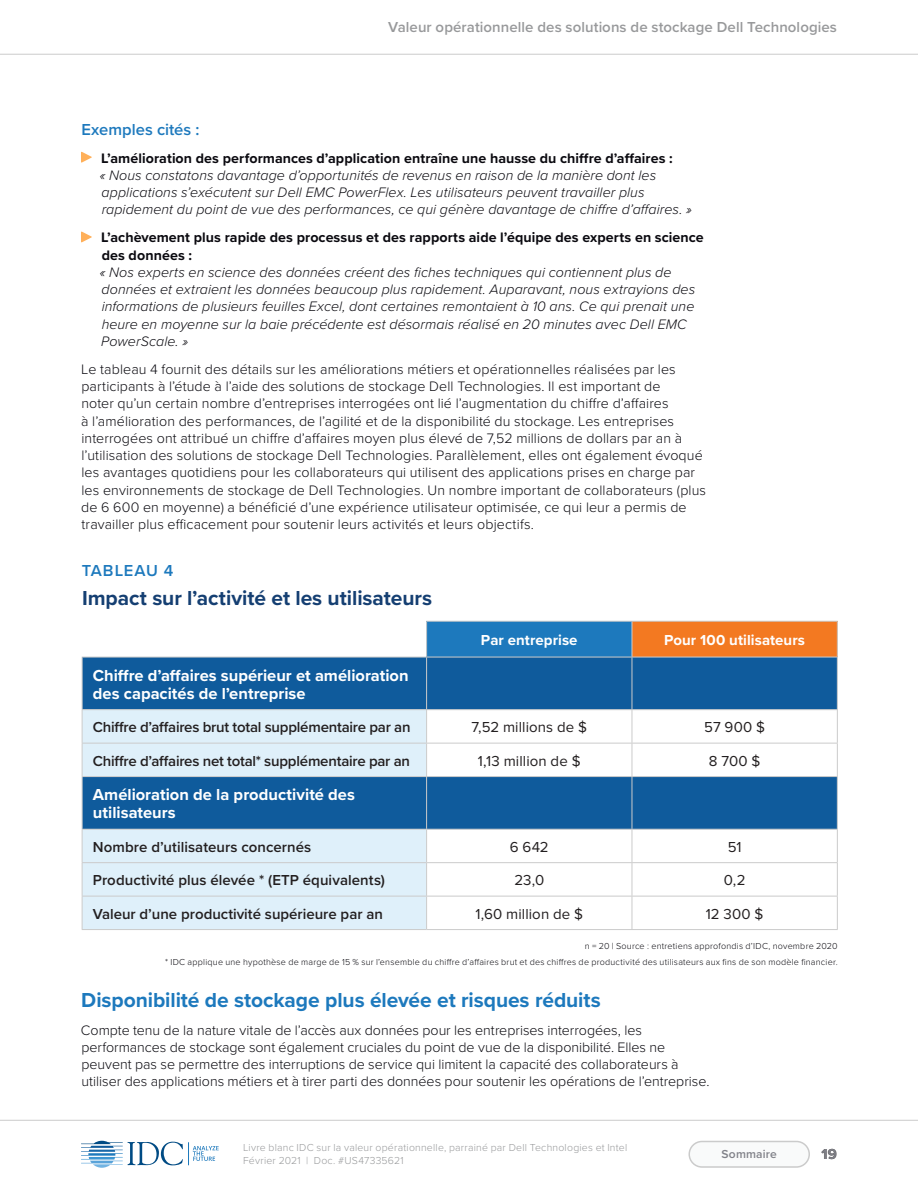
<style>
.page{position:relative;width:918px;height:1188px;background:#fff}
.page>*{position:absolute;margin:0;border:0;box-sizing:border-box;transform-origin:0 0}
.t1{font:700 21px "Proxima Nova";letter-spacing:-.005em;color:#1d79bd}
.t2{font:700 21px "Proxima Nova";letter-spacing:-.005em;color:#153f72}
.t3{font:700 16.5px/18px "Proxima Nova";color:#fff}
.t4{font:600 16.5px "Proxima Nova";color:#1d79bd}
.t5{font:600 16.5px "Proxima Nova";letter-spacing:.05em;color:#1d79bd}
.t6{font:600 15px "Proxima Nova";color:#231f20}
.t7{font:15px "Proxima Nova";letter-spacing:.005em;color:#231f20}
.t8{font:600 15px "Proxima Nova";letter-spacing:.005em;color:#98999b}
.t9{font:700 15px "Proxima Nova";letter-spacing:.005em;color:#fff}
.t10{font:700 15px "Proxima Nova";color:#231f20}
.t11{font:300 14.25px/17.2px "Proxima Nova";letter-spacing:.005em;color:#0b0a10}
.t12{font:italic 300 14.25px/17.2px "Proxima Nova";letter-spacing:.005em;color:#0b0a10}
.t13{font:600 12px "Proxima Nova";letter-spacing:.015em;color:#808188}
.t14{font:300 10.5px/13.5px "Proxima Nova";letter-spacing:.02em;color:#98999b}
.t15{font:300 9px "Proxima Nova";letter-spacing:.025em;color:#0b0a10}
.s1{font-weight:700;font-style:normal}
</style>
<div class="page">
<svg style="left:81px;top:1141px;width:138px;height:27px"></svg>
<div style="left:689px;top:1142px;width:120px;height:25px;background:#f9fafa;border-radius:13px"></div>
<div style="left:688px;top:1141px;width:122px;height:27px;border:2px solid #cbcbcb;border-radius:13px"></div>
<hr style="left:0;top:54px;width:918px;height:1px;background:#cbcbcb">
<hr style="left:0;top:1120px;width:918px;height:1px;background:#cbcbcb">
<svg style="left:81px;top:152px;width:11px;height:11px"></svg>
<svg style="left:81px;top:231px;width:11px;height:12px"></svg>
<div style="left:427px;top:621px;width:205px;height:36px;background:#1d79bd"></div>
<div style="left:632px;top:621px;width:205px;height:36px;background:#f37921"></div>
<svg style="left:83px;top:658px;width:754px;height:171px;fill:#0f5b9c"></svg>
<svg style="left:83px;top:710px;width:343px;height:219px;background:#accbe2"></svg>
<hr style="left:426px;top:621px;width:206px;height:1px;background:#cbcbcb">
<hr style="left:426px;top:622px;width:1px;height:35px;background:#cbcbcb">
<hr style="left:632px;top:621px;width:206px;height:1px;background:#cbcbcb">
<hr style="left:632px;top:622px;width:1px;height:35px;background:#cbcbcb">
<hr style="left:837px;top:622px;width:1px;height:35px;background:#cbcbcb">
<hr style="left:82px;top:657px;width:345px;height:1px;background:#cbcbcb">
<hr style="left:82px;top:657px;width:1px;height:52px;background:#cbcbcb">
<hr style="left:427px;top:657px;width:205px;height:1px;background:#cbcbcb">
<hr style="left:426px;top:657px;width:1px;height:52px;background:#cbcbcb">
<hr style="left:632px;top:657px;width:206px;height:1px;background:#cbcbcb">
<hr style="left:632px;top:657px;width:1px;height:52px;background:#cbcbcb">
<hr style="left:837px;top:657px;width:1px;height:52px;background:#cbcbcb">
<hr style="left:82px;top:709px;width:345px;height:1px;background:#cbcbcb">
<hr style="left:82px;top:710px;width:1px;height:33px;background:#cbcbcb">
<hr style="left:427px;top:709px;width:205px;height:1px;background:#cbcbcb">
<hr style="left:426px;top:710px;width:1px;height:33px;background:#cbcbcb">
<hr style="left:632px;top:709px;width:206px;height:1px;background:#cbcbcb">
<hr style="left:632px;top:710px;width:1px;height:33px;background:#cbcbcb">
<hr style="left:837px;top:710px;width:1px;height:33px;background:#cbcbcb">
<hr style="left:82px;top:743px;width:345px;height:1px;background:#cbcbcb">
<hr style="left:82px;top:744px;width:1px;height:32px;background:#cbcbcb">
<hr style="left:427px;top:743px;width:205px;height:1px;background:#cbcbcb">
<hr style="left:426px;top:744px;width:1px;height:32px;background:#cbcbcb">
<hr style="left:632px;top:743px;width:206px;height:1px;background:#cbcbcb">
<hr style="left:632px;top:744px;width:1px;height:32px;background:#cbcbcb">
<hr style="left:837px;top:744px;width:1px;height:32px;background:#cbcbcb">
<hr style="left:82px;top:776px;width:345px;height:1px;background:#cbcbcb">
<hr style="left:82px;top:777px;width:1px;height:52px;background:#cbcbcb">
<hr style="left:427px;top:776px;width:205px;height:1px;background:#cbcbcb">
<hr style="left:426px;top:777px;width:1px;height:52px;background:#cbcbcb">
<hr style="left:632px;top:776px;width:206px;height:1px;background:#cbcbcb">
<hr style="left:632px;top:777px;width:1px;height:52px;background:#cbcbcb">
<hr style="left:837px;top:777px;width:1px;height:52px;background:#cbcbcb">
<hr style="left:82px;top:829px;width:345px;height:1px;background:#cbcbcb">
<hr style="left:82px;top:830px;width:1px;height:32px;background:#cbcbcb">
<hr style="left:427px;top:829px;width:205px;height:1px;background:#cbcbcb">
<hr style="left:426px;top:830px;width:1px;height:32px;background:#cbcbcb">
<hr style="left:632px;top:829px;width:206px;height:1px;background:#cbcbcb">
<hr style="left:632px;top:830px;width:1px;height:32px;background:#cbcbcb">
<hr style="left:837px;top:830px;width:1px;height:32px;background:#cbcbcb">
<hr style="left:82px;top:862px;width:345px;height:1px;background:#cbcbcb">
<hr style="left:82px;top:863px;width:1px;height:33px;background:#cbcbcb">
<hr style="left:427px;top:862px;width:205px;height:1px;background:#cbcbcb">
<hr style="left:426px;top:863px;width:1px;height:33px;background:#cbcbcb">
<hr style="left:632px;top:862px;width:206px;height:1px;background:#cbcbcb">
<hr style="left:632px;top:863px;width:1px;height:33px;background:#cbcbcb">
<hr style="left:837px;top:863px;width:1px;height:33px;background:#cbcbcb">
<hr style="left:82px;top:896px;width:345px;height:1px;background:#cbcbcb">
<hr style="left:82px;top:896px;width:1px;height:33px;background:#cbcbcb">
<hr style="left:427px;top:896px;width:205px;height:1px;background:#cbcbcb">
<hr style="left:426px;top:896px;width:1px;height:33px;background:#cbcbcb">
<hr style="left:632px;top:896px;width:206px;height:1px;background:#cbcbcb">
<hr style="left:632px;top:896px;width:1px;height:33px;background:#cbcbcb">
<hr style="left:837px;top:896px;width:1px;height:33px;background:#cbcbcb">
<hr style="left:82px;top:929px;width:345px;height:1px;background:#cbcbcb">
<hr style="left:427px;top:929px;width:205px;height:1px;background:#cbcbcb">
<hr style="left:632px;top:929px;width:206px;height:1px;background:#cbcbcb">
<p class="t8" style="left:388px;top:16px;width:450px">Valeur opérationnelle des solutions de stockage Dell Technologies</p>
<p class="t4" style="left:81px;top:117px;width:120px">Exemples cités :</p>
<p class="t12" style="left:100px;top:148px;width:594px"><span class="s1">L’amélioration des performances d’application entraîne une hausse du chiffre d’affaires :<br></span>« Nous constatons davantage d’opportunités de revenus en raison de la manière dont les applications s’exécutent sur Dell EMC PowerFlex. Les utilisateurs peuvent travailler plus rapidement du point de vue des performances, ce qui génère davantage de chiffre d’affaires. »</p>
<p class="t12" style="left:100px;top:228px;width:606px"><span class="s1">L’achèvement plus rapide des processus et des rapports aide l’équipe des experts en science des données :<br></span>« Nos experts en science des données créent des fiches techniques qui contiennent plus de données et extraient les données beaucoup plus rapidement. Auparavant, nous extrayions des informations de plusieurs feuilles Excel, dont certaines remontaient à 10 ans. Ce qui prenait une heure en moyenne sur la baie précédente est désormais réalisé en 20 minutes avec Dell EMC PowerScale. »</p>
<p class="t11" style="left:81px;top:360px;width:626px">Le tableau 4 fournit des détails sur les améliorations métiers et opérationnelles réalisées par les participants à l’étude à l’aide des solutions de stockage Dell Technologies. Il est important de<br>noter qu’un certain nombre d’entreprises interrogées ont lié l’augmentation du chiffre d’affaires<br>à l’amélioration des performances, de l’agilité et de la disponibilité du stockage. Les entreprises interrogées ont attribué un chiffre d’affaires moyen plus élevé de 7,52 millions de dollars par an à l’utilisation des solutions de stockage Dell Technologies. Parallèlement, elles ont également évoqué les avantages quotidiens pour les collaborateurs qui utilisent des applications prises en charge par les environnements de stockage de Dell Technologies. Un nombre important de collaborateurs (plus de 6 600 en moyenne) a bénéficié d’une expérience utilisateur optimisée, ce qui leur a permis de travailler plus efficacement pour soutenir leurs activités et leurs objectifs.</p>
<p class="t5" style="left:82px;top:558px;width:93px">TABLEAU 4</p>
<p class="t2" style="left:82px;top:582px;width:351px">Impact sur l’activité et les utilisateurs</p>
<p class="t9" style="left:481px;top:629px;width:98px">Par entreprise</p>
<p class="t9" style="left:664px;top:629px;width:142px">Pour 100 utilisateurs</p>
<p class="t3" style="left:93px;top:666px;width:317px">Chiffre d’affaires supérieur et amélioration des capacités de l’entreprise</p>
<p class="t6" style="left:93px;top:716px;width:319px">Chiffre d’affaires brut total supplémentaire par an</p>
<p class="t7" style="left:472px;top:719px;width:117px">7,52 millions de $</p>
<p class="t7" style="left:704px;top:719px;width:62px">57 900 $</p>
<p class="t6" style="left:93px;top:750px;width:319px">Chiffre d’affaires net total* supplémentaire par an</p>
<p class="t7" style="left:478px;top:752px;width:104px">1,13 million de $</p>
<p class="t7" style="left:709px;top:752px;width:53px">8 700 $</p>
<p class="t3" style="left:93px;top:786px;width:264px">Amélioration de la productivité des utilisateurs</p>
<p class="t6" style="left:93px;top:836px;width:220px">Nombre d’utilisateurs concernés</p>
<p class="t7" style="left:510px;top:838px;width:40px">6 642</p>
<p class="t7" style="left:728px;top:838px;width:15px">51</p>
<p class="t6" style="left:93px;top:869px;width:294px">Productivité plus élevée * (ETP équivalents)</p>
<p class="t7" style="left:514px;top:872px;width:31px">23,0</p>
<p class="t7" style="left:724px;top:872px;width:23px">0,2</p>
<p class="t6" style="left:93px;top:903px;width:292px">Valeur d’une productivité supérieure par an</p>
<p class="t7" style="left:475px;top:905px;width:109px">1,60 million de $</p>
<p class="t7" style="left:706px;top:905px;width:59px">12 300 $</p>
<p class="t15" style="left:585px;top:939px;width:254px">n = 20 | Source : entretiens approfondis d’IDC, novembre 2020</p>
<p class="t15" style="left:165px;top:956px;width:674px">* IDC applique une hypothèse de marge de 15 % sur l’ensemble du chiffre d’affaires brut et des chiffres de productivité des utilisateurs aux fins de son modèle financier.</p>
<p class="t1" style="left:81px;top:984px;width:521px">Disponibilité de stockage plus élevée et risques réduits</p>
<p class="t11" style="left:81px;top:1020px;width:630px">Compte tenu de la nature vitale de l’accès aux données pour les entreprises interrogées, les performances de stockage sont également cruciales du point de vue de la disponibilité. Elles ne peuvent pas se permettre des interruptions de service qui limitent la capacité des collaborateurs à utiliser des applications métiers et à tirer parti des données pour soutenir les opérations de l’entreprise.</p>
<p class="t14" style="left:243px;top:1140px;width:386px">Livre blanc IDC sur la valeur opérationnelle, parrainé par Dell Technologies et Intel<br>Février 2021 | Doc. #US47335621</p>
<p class="t13" style="left:722px;top:1145px;width:57px">Sommaire</p>
<p class="t10" style="left:822px;top:1142px;width:17px">19</p>
</div>
